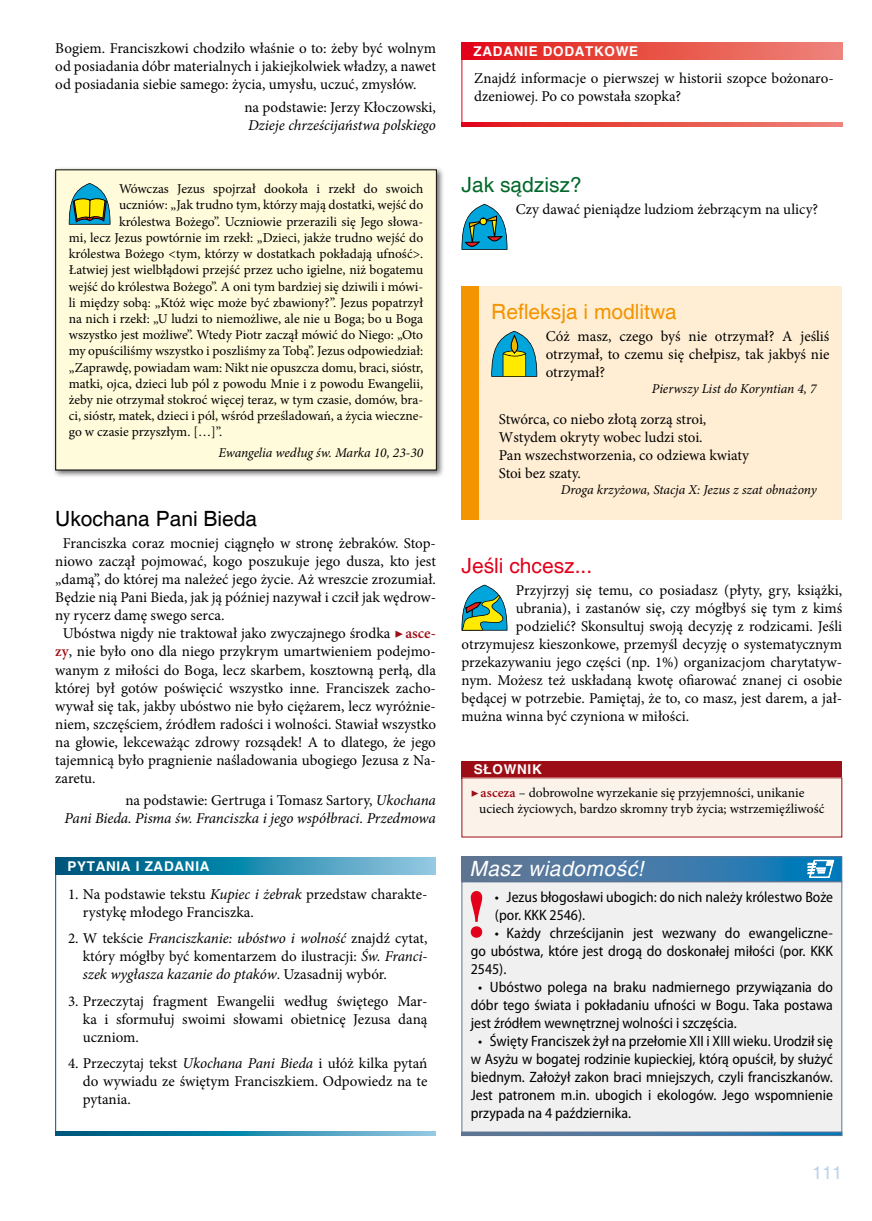
<style>
.page{position:relative;width:872px;height:1221px;background:#fff}
.page>*{position:absolute;margin:0;border:0;box-sizing:border-box;transform-origin:0 0}
.t1{font:21px "Helvetica";color:#f39400}
.t2{font:21px "Helvetica";color:#000}
.t3{font:italic 21px "Helvetica";letter-spacing:.025em;color:#fff}
.t4{font:21px "Helvetica";color:#e2001a}
.t5{font:21px "Helvetica";color:#006829}
.t6{font:18px "Helvetica";color:#bad3eb}
.t7{font:15px/18px "Minion Pro";color:#000;text-align:justify}
.t8{font:semi-condensed 15px/18px "Myriad Pro";color:#000;text-align:justify}
.t9{font:italic 15px/18px "Minion Pro";letter-spacing:-.005em;color:#000;text-align:right}
.t10{font:13.5px/16.2px "Minion Pro";color:#000}
.t11{font:italic 13.5px "Minion Pro";letter-spacing:-.005em;color:#000}
.t12{font:700 13.5px "Helvetica";letter-spacing:.05em;color:#fff}
.s1{font-weight:600;color:#9d0d15}
.s2{font-style:normal}
.s3{font-style:italic}
</style>
<div class="page">
<div style="left:462px;top:881px;width:380px;height:254px;background:#f0f0f1"></div>
<svg style="left:471px;top:891px;width:11px;height:46px"></svg>
<div style="left:461px;top:1131px;width:381px;height:4px;border:1px solid #5e7490"></div>
<svg style="left:463px;top:858px;width:377px;height:21px;background:#4079a7"></svg>
<div style="left:461px;top:856px;width:381px;height:25px;border:1px solid #5e7490"></div>
<svg style="left:807px;top:859px;width:27px;height:18px"></svg>
<div style="left:461px;top:761px;width:381px;height:17px;background:#9d0d15"></div>
<div style="left:462px;top:777px;width:380px;height:60px;background:#fbf3ea"></div>
<svg style="left:461px;top:584px;width:46px;height:46px"></svg>
<div style="left:461px;top:286px;width:381px;height:234px;background:#ffeed4"></div>
<svg style="left:491px;top:331px;width:46px;height:46px"></svg>
<div style="left:461px;top:286px;width:17px;height:234px;background:#f39400"></div>
<svg style="left:461px;top:204px;width:46px;height:46px"></svg>
<svg style="left:461px;top:122px;width:381px;height:5px;background:#e74d46"></svg>
<hr style="left:461px;top:57px;width:1px;height:68px;background:#e2001a">
<svg style="left:461px;top:43px;width:381px;height:17px;background:#e74d46"></svg>
<svg style="left:55px;top:1131px;width:381px;height:4px;background:#2d8bad"></svg>
<hr style="left:55px;top:872px;width:1px;height:262px;background:#00547a">
<svg style="left:55px;top:857px;width:381px;height:17px;background:#2d8bad"></svg>
<div style="left:52px;top:166px;width:392px;height:312px;background:#000;opacity:.6"></div>
<div style="left:56px;top:170px;width:380px;height:300px;background:#fffbdb"></div>
<svg style="left:69px;top:183px;width:41px;height:42px"></svg>
<div style="left:55px;top:169px;width:382px;height:301px;border:1px solid #000"></div>
<p class="t7" style="left:55px;top:40px;width:382px">Bogiem. Franciszkowi chodziło właśnie o to: żeby być wolnym od posiadania dóbr materialnych i jakiejkolwiek władzy, a nawet od posiadania siebie samego: życia, umysłu, uczuć, zmysłów.</p>
<p class="t7" style="left:244px;top:98px;width:193px">na podstawie: Jerzy Kłoczowski,</p>
<p class="t9" style="left:248px;top:116px;width:189px">Dzieje chrześcijaństwa polskiego</p>
<p class="t10" style="left:119px;top:181px;width:306px">Wówczas Jezus spojrzał dookoła i rzekł do swoich</p>
<p class="t10" style="left:119px;top:197px;width:306px">uczniów: „Jak trudno tym, którzy mają dostatki, wejść do</p>
<p class="t10" style="left:119px;top:213px;width:306px">królestwa Bożego”. Uczniowie przerazili się Jego słowa-</p>
<p class="t10" style="left:69px;top:229px;width:356px">mi, lecz Jezus powtórnie im rzekł: „Dzieci, jakże trudno wejść do</p>
<p class="t10" style="left:69px;top:246px;width:356px">królestwa Bożego &lt;tym, którzy w dostatkach pokładają ufność&gt;.</p>
<p class="t10" style="left:69px;top:262px;width:356px">Łatwiej jest wielbłądowi przejść przez ucho igielne, niż bogatemu</p>
<p class="t10" style="left:69px;top:278px;width:356px">wejść do królestwa Bożego”. A oni tym bardziej się dziwili i mówi-</p>
<p class="t10" style="left:69px;top:294px;width:356px">li między sobą: „Któż więc może być zbawiony?”. Jezus popatrzył</p>
<p class="t10" style="left:69px;top:310px;width:356px">na nich i rzekł: „U ludzi to niemożliwe, ale nie u Boga; bo u Boga</p>
<p class="t10" style="left:69px;top:327px;width:356px">wszystko jest możliwe”. Wtedy Piotr zaczął mówić do Niego: „Oto</p>
<p class="t10" style="left:69px;top:343px;width:356px">my opuściliśmy wszystko i poszliśmy za Tobą”. Jezus odpowiedział:</p>
<p class="t10" style="left:69px;top:359px;width:356px">„Zaprawdę, powiadam wam: Nikt nie opuszcza domu, braci, sióstr,</p>
<p class="t10" style="left:69px;top:375px;width:356px">matki, ojca, dzieci lub pól z powodu Mnie i z powodu Ewangelii,</p>
<p class="t10" style="left:69px;top:391px;width:356px">żeby nie otrzymał stokroć więcej teraz, w tym czasie, domów, bra-</p>
<p class="t10" style="left:69px;top:408px;width:356px">ci, sióstr, matek, dzieci i pól, wśród prześladowań, a życia wieczne-</p>
<p class="t10" style="left:69px;top:424px;width:155px">go w czasie przyszłym. […]”.</p>
<p class="t11" style="left:219px;top:443px;width:206px">Ewangelia według św. Marka 10, 23-30</p>
<h1 class="t2" style="left:55px;top:506px;width:203px">Ukochana Pani Bieda</h1>
<p class="t7" style="left:63px;top:534px;width:375px">Franciszka coraz mocniej ciągnęło w stronę żebraków. Stop-</p>
<p class="t7" style="left:55px;top:552px;width:382px">niowo zaczął pojmować, kogo poszukuje jego dusza, kto jest</p>
<p class="t7" style="left:55px;top:570px;width:382px">„damą”, do której ma należeć jego życie. Aż wreszcie zrozumiał.</p>
<p class="t7" style="left:55px;top:588px;width:382px">Będzie nią Pani Bieda, jak ją później nazywał i czcił jak wędrow-</p>
<p class="t7" style="left:55px;top:606px;width:171px">ny rycerz damę swego serca.</p>
<p class="t7" style="left:63px;top:624px;width:375px">Ubóstwa nigdy nie traktował jako zwyczajnego środka <span class="s1">▶asce-</span></p>
<p class="t7" style="left:55px;top:642px;width:382px"><span class="s1">zy</span>, nie było ono dla niego przykrym umartwieniem podejmo-</p>
<p class="t7" style="left:55px;top:660px;width:382px">wanym z miłości do Boga, lecz skarbem, kosztowną perłą, dla</p>
<p class="t7" style="left:55px;top:678px;width:382px">której był gotów poświęcić wszystko inne. Franciszek zacho-</p>
<p class="t7" style="left:55px;top:696px;width:382px">wywał się tak, jakby ubóstwo nie było ciężarem, lecz wyróżnie-</p>
<p class="t7" style="left:55px;top:714px;width:382px">niem, szczęściem, źródłem radości i wolności. Stawiał wszystko</p>
<p class="t7" style="left:55px;top:732px;width:382px">na głowie, lekceważąc zdrowy rozsądek! A to dlatego, że jego</p>
<p class="t7" style="left:55px;top:750px;width:382px">tajemnicą było pragnienie naśladowania ubogiego Jezusa z Na-</p>
<p class="t7" style="left:55px;top:768px;width:42px">zaretu.</p>
<p class="t9" style="left:65px;top:791px;width:373px"><span class="s2">na podstawie: Gertruga i Tomasz Sartory,</span> Ukochana<br>Pani Bieda. Pisma św. Franciszka i jego współbraci. Przedmowa</p>
<p class="t12" style="left:67px;top:858px;width:144px">PYTANIA I ZADANIA</p>
<p class="t7" style="left:83px;top:884px;width:346px;text-indent:-15px">1. Na podstawie tekstu <span class="s3">Kupiec i żebrak</span> przedstaw charakte&shy;rystykę młodego Franciszka.</p>
<p class="t7" style="left:83px;top:929px;width:346px;text-indent:-15px">2. W tekście <span class="s3">Franciszkanie: ubóstwo i wolność</span> znajdź cytat, który mógłby być komentarzem do ilustracji: <span class="s3">Św. Franci&shy;szek wygłasza kazanie do ptaków</span>. Uzasadnij wybór.</p>
<p class="t7" style="left:83px;top:991px;width:346px;text-indent:-15px">3. Przeczytaj fragment Ewangelii według świętego Mar&shy;ka i sformułuj swoimi słowami obietnicę Jezusa daną uczniom.</p>
<p class="t7" style="left:83px;top:1054px;width:346px;text-indent:-15px">4. Przeczytaj tekst <span class="s3">Ukochana Pani Bieda</span> i ułóż kilka pytań do wywiadu ze świętym Franciszkiem. Odpowiedz na te pytania.</p>
<p class="t12" style="left:473px;top:43px;width:166px">ZADANIE DODATKOWE</p>
<p class="t7" style="left:474px;top:69px;width:361px">Znajdź informacje o pierwszej w historii szopce bożonaro&shy;dzeniowej. Po co powstała szopka?</p>
<h1 class="t5" style="left:461px;top:172px;width:122px">Jak sądzisz?</h1>
<p class="t7" style="left:516px;top:200px;width:304px">Czy dawać pieniądze ludziom żebrzącym na ulicy?</p>
<h1 class="t1" style="left:491px;top:299px;width:187px">Refleksja i modlitwa</h1>
<p class="t7" style="left:546px;top:327px;width:285px">Cóż masz, czego byś nie otrzymał? A jeśliś otrzymał, to czemu się chełpisz, tak jakbyś nie otrzymał?</p>
<p class="t11" style="left:652px;top:380px;width:166px">Pierwszy List do Koryntian 4, 7</p>
<p class="t7" style="left:499px;top:410px;width:252px;text-align:left">Stwórca, co niebo złotą zorzą stroi,<br>Wstydem okryty wobec ludzi stoi.<br>Pan wszechstworzenia, co odziewa kwiaty<br>Stoi bez szaty.</p>
<p class="t11" style="left:561px;top:480px;width:257px">Droga krzyżowa, Stacja X: Jezus z szat obnażony</p>
<h1 class="t4" style="left:461px;top:553px;width:132px">Jeśli chcesz...</h1>
<p class="t7" style="left:516px;top:581px;width:328px">Przyjrzyj się temu, co posiadasz (płyty, gry, książki,</p>
<p class="t7" style="left:516px;top:599px;width:328px">ubrania), i zastanów się, czy mógłbyś się tym z kimś</p>
<p class="t7" style="left:516px;top:617px;width:328px">podzielić? Skonsultuj swoją decyzję z rodzicami. Jeśli</p>
<p class="t7" style="left:461px;top:635px;width:382px">otrzymujesz kieszonkowe, przemyśl decyzję o systematycznym</p>
<p class="t7" style="left:461px;top:653px;width:382px">przekazywaniu jego części (np. 1%) organizacjom charytatyw-</p>
<p class="t7" style="left:461px;top:671px;width:382px">nym. Możesz też uskładaną kwotę ofiarować znanej ci osobie</p>
<p class="t7" style="left:461px;top:689px;width:382px">będącej w potrzebie. Pamiętaj, że to, co masz, jest darem, a jał-</p>
<p class="t7" style="left:461px;top:707px;width:229px">mużna winna być czyniona w miłości.</p>
<p class="t12" style="left:474px;top:761px;width:69px">SŁOWNIK</p>
<p class="t10" style="left:479px;top:784px;width:347px;text-indent:-9px"><span class="s1">▶asceza</span> – dobrowolne wyrzekanie się przyjemności, unikanie uciech życiowych, bardzo skromny tryb życia; wstrzemięźliwość</p>
<h1 class="t3" style="left:469px;top:856px;width:176px">Masz wiadomość!</h1>
<p class="t8" style="left:495px;top:887px;width:339px">• Jezus błogosławi ubogich: do nich należy królestwo Boże (por. KKK 2546).</p>
<p class="t8" style="left:471px;top:923px;width:364px;text-indent:24px">• Każdy chrześcijanin jest wezwany do ewangeliczne&shy;go ubóstwa, które jest drogą do doskonałej miłości (por. KKK 2545).</p>
<p class="t8" style="left:471px;top:977px;width:364px;text-indent:8px">• Ubóstwo polega na braku nadmiernego przywiązania do dóbr tego świata i pokładaniu ufności w Bogu. Taka postawa jest źródłem wewnętrznej wolności i szczęścia.</p>
<p class="t8" style="left:471px;top:1031px;width:364px;text-indent:8px">• Święty Franciszek żył na przełomie XII i XIII wieku. Urodził się w Asyżu w bogatej rodzinie kupieckiej, którą opuścił, by służyć biednym. Założył zakon braci mniejszych, czyli franciszkanów.<br>Jest patronem m.in. ubogich i ekologów. Jego wspomnienie przypada na 4 października.</p>
<p class="t6" style="left:812px;top:1161px;width:32px">111</p>
</div>
